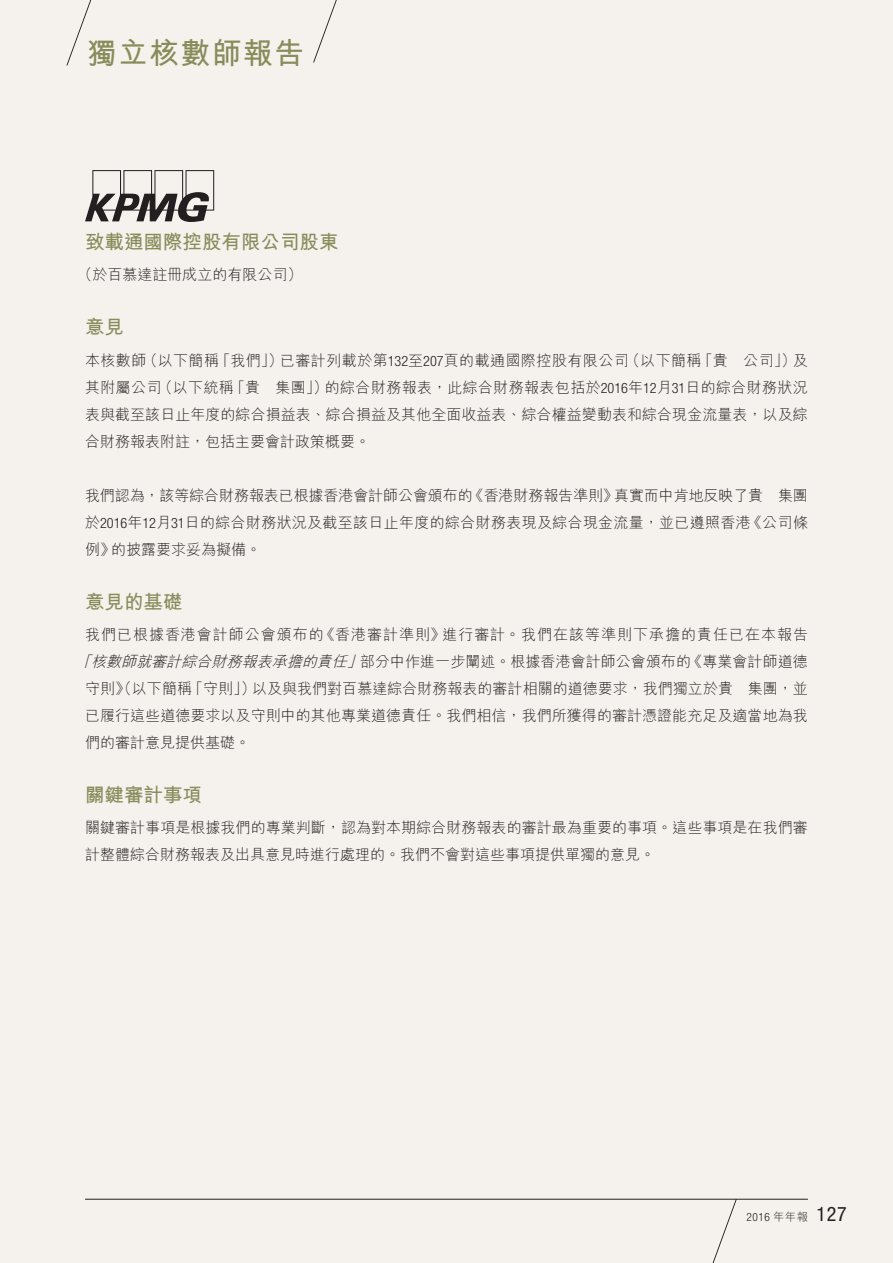
<style>
.page{position:relative;width:893px;height:1263px;background:#f5f2ee}
.page>*{position:absolute;margin:0;border:0;box-sizing:border-box;transform-origin:0 0}
.t1{font:700 30px "M Hei HK";letter-spacing:.04em;color:#878c5a}
.t2{font:700 19.5px "M Hei HK";color:#878c5a}
.t3{font:300 15px/27px "M Hei HK";letter-spacing:.005em;color:#231f20;text-align:justify}
.t4{font:300 15px "M Hei HK";letter-spacing:.065em;color:#231f20}
.t5{font:300 condensed 11.4px "Helvetica Neue LT Std";color:#231f20}
.s1{font-family:"Helvetica Neue LT Std";font-stretch:condensed;font-size:14.25px}
.s2{font-style:italic}
.s3{font-family:"M Hei HK";font-stretch:normal;font-size:11.25px}
.s4{font-weight:400;font-size:19.95px}
</style>
<div class="page">
<hr style="left:85px;top:1199px;width:723px;height:1px;background:#231f20">
<svg style="left:695px;top:1199px;width:42px;height:64px"></svg>
<svg style="left:313px;top:0;width:24px;height:63px"></svg>
<svg style="left:66px;top:0;width:26px;height:66px"></svg>
<svg style="left:85px;top:170px;width:129px;height:52px"></svg>
<h1 class="t1" style="left:87px;top:32px;width:219px">獨立核數師報告</h1>
<h2 class="t2" style="left:85px;top:228px;width:255px">致載通國際控股有限公司股東</h2>
<p class="t3" style="left:78px;top:261px;width:226px">（於百慕達註冊成立的有限公司）</p>
<h2 class="t2" style="left:85px;top:313px;width:40px">意見</h2>
<p class="t3" style="left:85px;top:346px;width:724px">本核數師（以下簡稱「我們」）已審計列載於第<span class="s1">132</span>至<span class="s1">207</span>頁的載通國際控股有限公司（以下簡稱「貴 公司」）及其附屬公司（以下統稱「貴 集團」）的綜合財務報表，此綜合財務報表包括於<span class="s1">2016</span>年<span class="s1">12</span>月<span class="s1">31</span>日的綜合財務狀況表與截至該日止年度的綜合損益表、綜合損益及其他全面收益表、綜合權益變動表和綜合現金流量表，以及綜合財務報表附註，包括主要會計政策概要。</p>
<p class="t3" style="left:85px;top:481px;width:724px">我們認為，該等綜合財務報表已根據香港會計師公會頒布的《香港財務報告準則》真實而中肯地反映了貴 集團於<span class="s1">2016</span>年<span class="s1">12</span>月<span class="s1">31</span>日的綜合財務狀況及截至該日止年度的綜合財務表現及綜合現金流量，並已遵照香港《公司條例》的披露要求妥為擬備。</p>
<h2 class="t2" style="left:85px;top:587px;width:99px">意見的基礎</h2>
<p class="t4" style="left:85px;top:624px;width:725px">我們已根據香港會計師公會頒布的《香港審計準則》進行審計。我們在該等準則下承擔的責任已在本報告</p>
<p class="t3" style="left:76px;top:647px;width:733px"><span class="s2">「核數師就審計綜合財務報表承擔的責任」</span>部分中作進一步闡述。根據香港會計師公會頒布的《專業會計師道德</p>
<p class="t3" style="left:85px;top:674px;width:724px">守則》（以下簡稱「守則」）以及與我們對百慕達綜合財務報表的審計相關的道德要求，我們獨立於貴 集團，並</p>
<p class="t3" style="left:85px;top:701px;width:724px">已履行這些道德要求以及守則中的其他專業道德責任。我們相信，我們所獲得的審計憑證能充足及適當地為我</p>
<p class="t3" style="left:85px;top:728px;width:166px">們的審計意見提供基礎。</p>
<h2 class="t2" style="left:85px;top:780px;width:118px">關鍵審計事項</h2>
<p class="t3" style="left:85px;top:813px;width:724px">關鍵審計事項是根據我們的專業判斷，認為對本期綜合財務報表的審計最為重要的事項。這些事項是在我們審計整體綜合財務報表及出具意見時進行處理的。我們不會對這些事項提供單獨的意見。</p>
<p class="t5" style="left:747px;top:1210px;width:102px">2016 <span class="s3">年年報</span> <span class="s4">127</span></p>
</div>
